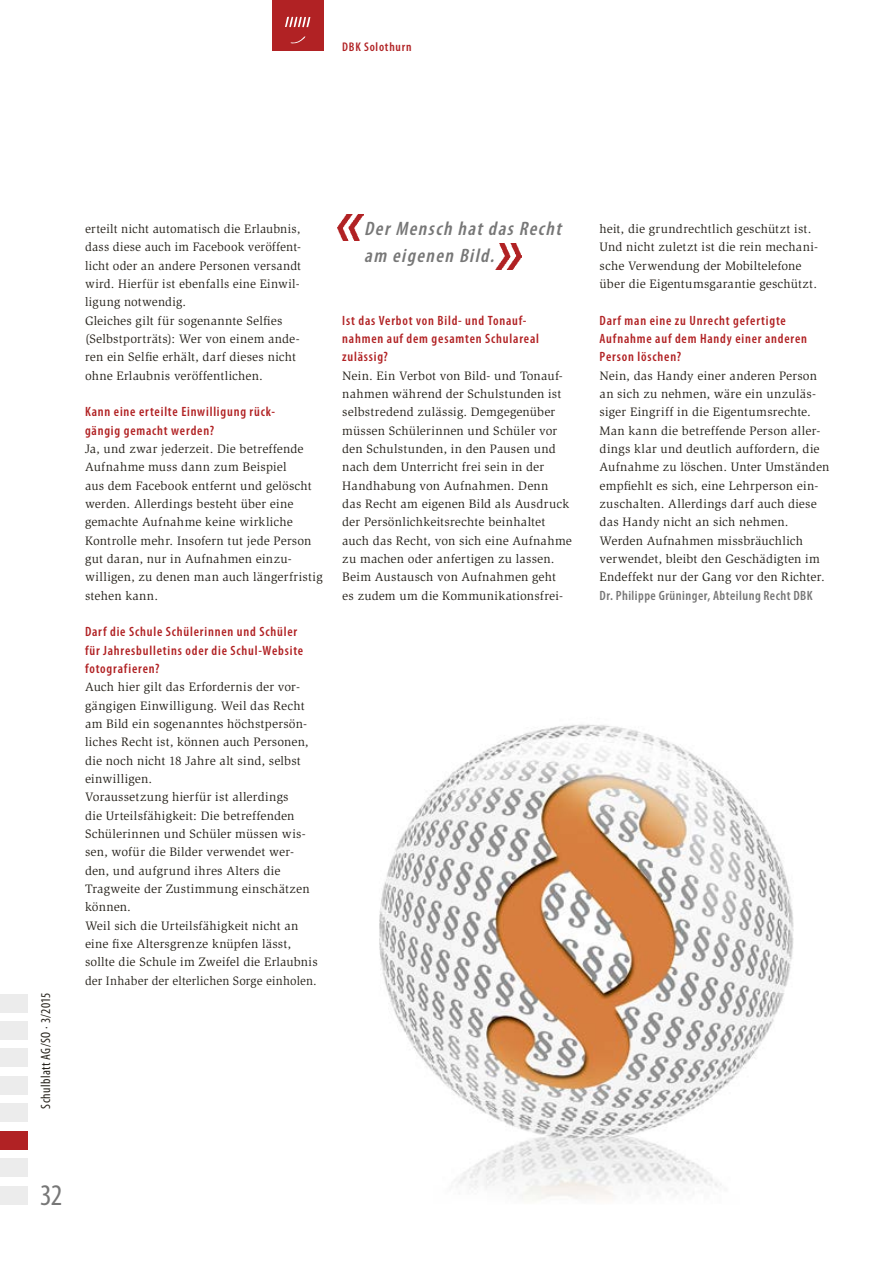
<style>
.page{position:relative;width:893px;height:1263px;background:#fff}
.page>*{position:absolute;margin:0;border:0;box-sizing:border-box;transform-origin:0 0}
.t1{font:condensed 30px "Myriad Pro";color:#777}
.t2{font:italic 600 condensed 19.5px/27px "Myriad Pro";color:#777}
.t3{font:600 condensed 13.5px/18.3px "Myriad Pro";letter-spacing:.06em;color:#b12224}
.t4{font:600 condensed 13.5px "Myriad Pro";letter-spacing:.035em;color:#777}
.t5{font:condensed 13.5px "Myriad Pro";letter-spacing:.03em;color:#27231c}
.t6{font:12.6px/18.3px "Slimbach Std";letter-spacing:.015em;color:#27231c}
.t7{font:600 condensed 12.6px "Myriad Pro";letter-spacing:.06em;color:#b12224}
</style>
<div class="page">
<div style="left:272px;top:0;width:51px;height:51px;background:#b12224"></div>
<div style="left:0;top:1021px;width:28px;height:18px;background:#ececec"></div>
<div style="left:0;top:994px;width:28px;height:18px;background:#ececec"></div>
<div style="left:0;top:1048px;width:28px;height:19px;background:#ececec"></div>
<div style="left:0;top:1076px;width:28px;height:18px;background:#ececec"></div>
<div style="left:0;top:1103px;width:28px;height:19px;background:#ececec"></div>
<div style="left:0;top:1186px;width:28px;height:18px;background:#ececec"></div>
<div style="left:0;top:1158px;width:28px;height:19px;background:#ececec"></div>
<svg style="left:290px;top:36px;width:15px;height:7px"></svg>
<svg style="left:285px;top:17px;width:25px;height:10px"></svg>
<div style="left:0;top:1131px;width:28px;height:18px;background:#b12224"></div>
<img style="left:379px;top:724px;width:415px;height:477px">
<img style="left:338px;top:215px;width:26px;height:26px">
<img style="left:495px;top:243px;width:27px;height:27px">
<p class="t7" style="left:342px;top:39px;width:71px">DBK Solothurn</p>
<p class="t5" style="left:38px;top:1109px;width:118px;rotate:-90deg">Schulblatt AG/SO · 3/2015</p>
<p class="t6" style="left:85px;top:220px;width:218px">erteilt nicht automatisch die Erlaubnis, dass diese auch im Facebook veröffent&shy;licht oder an andere Personen versandt wird. Hierfür ist ebenfalls eine Einwil&shy;ligung notwendig.<br>Gleiches gilt für sogenannte Selfies (Selbstporträts): Wer von einem ande&shy;ren ein Selfie erhält, darf dieses nicht ohne Erlaubnis veröffentlichen.</p>
<p class="t3" style="left:85px;top:402px;width:192px">Kann eine erteilte Einwilligung rück&shy;gängig gemacht werden?</p>
<p class="t6" style="left:85px;top:440px;width:239px">Ja, und zwar jederzeit. Die betreffende Aufnahme muss dann zum Beispiel<br>aus dem Facebook entfernt und gelöscht werden. Allerdings besteht über eine gemachte Aufnahme keine wirkliche Kontrolle mehr. Insofern tut jede Person gut daran, nur in Aufnahmen einzu&shy;willigen, zu denen man auch längerfristig stehen kann.</p>
<p class="t3" style="left:85px;top:622px;width:220px">Darf die Schule Schülerinnen und Schüler für Jahresbulletins oder die Schul-Website fotografieren?</p>
<p class="t6" style="left:85px;top:678px;width:234px">Auch hier gilt das Erfordernis der vor&shy;gängigen Einwilligung. Weil das Recht am Bild ein sogenanntes höchstpersön&shy;liches Recht ist, können auch Personen, die noch nicht 18 Jahre alt sind, selbst einwilligen.<br>Voraussetzung hierfür ist allerdings<br>die Urteilsfähigkeit: Die betreffenden Schülerinnen und Schüler müssen wis&shy;sen, wofür die Bilder verwendet wer&shy;den, und aufgrund ihres Alters die Tragweite der Zustimmung einschätzen können.<br>Weil sich die Urteilsfähigkeit nicht an eine fixe Altersgrenze knüpfen lässt, sollte die Schule im Zweifel die Erlaubnis der Inhaber der elterlichen Sorge einholen.</p>
<h2 class="t2" style="left:364px;top:215px;width:203px">Der Mensch hat das Recht am eigenen Bild.</h2>
<p class="t3" style="left:342px;top:311px;width:198px">Ist das Verbot von Bild- und Tonauf&shy;nahmen auf dem gesamten Schulareal zulässig?</p>
<p class="t6" style="left:342px;top:366px;width:231px">Nein. Ein Verbot von Bild- und Tonauf&shy;nahmen während der Schulstunden ist selbstredend zulässig. Demgegenüber müssen Schülerinnen und Schüler vor den Schulstunden, in den Pausen und nach dem Unterricht frei sein in der Handhabung von Aufnahmen. Denn<br>das Recht am eigenen Bild als Ausdruck der Persönlichkeitsrechte beinhaltet auch das Recht, von sich eine Aufnahme zu machen oder anfertigen zu lassen.<br>Beim Austausch von Aufnahmen geht<br>es zudem um die Kommunikationsfrei-</p>
<p class="t6" style="left:600px;top:220px;width:220px">heit, die grundrechtlich geschützt ist.<br>Und nicht zuletzt ist die rein mechani&shy;sche Verwendung der Mobiltelefone über die Eigentumsgarantie geschützt.</p>
<p class="t3" style="left:600px;top:311px;width:209px">Darf man eine zu Unrecht gefertigte<br>Aufnahme auf dem Handy einer anderen<br>Person löschen?</p>
<p class="t6" style="left:600px;top:366px;width:231px">Nein, das Handy einer anderen Person an sich zu nehmen, wäre ein unzuläs&shy;siger Eingriff in die Eigentumsrechte.<br>Man kann die betreffende Person aller&shy;dings klar und deutlich auffordern, die Aufnahme zu löschen. Unter Umständen empfiehlt es sich, eine Lehrperson ein&shy;zuschalten. Allerdings darf auch diese das Handy nicht an sich nehmen.<br>Werden Aufnahmen missbräuchlich verwendet, bleibt den Geschädigten im Endeffekt nur der Gang vor den Richter.</p>
<p class="t4" style="left:600px;top:587px;width:214px">Dr. Philippe Grüninger, Abteilung Recht DBK</p>
<h1 class="t1" style="left:40px;top:1176px;width:24px">32</h1>
</div>
